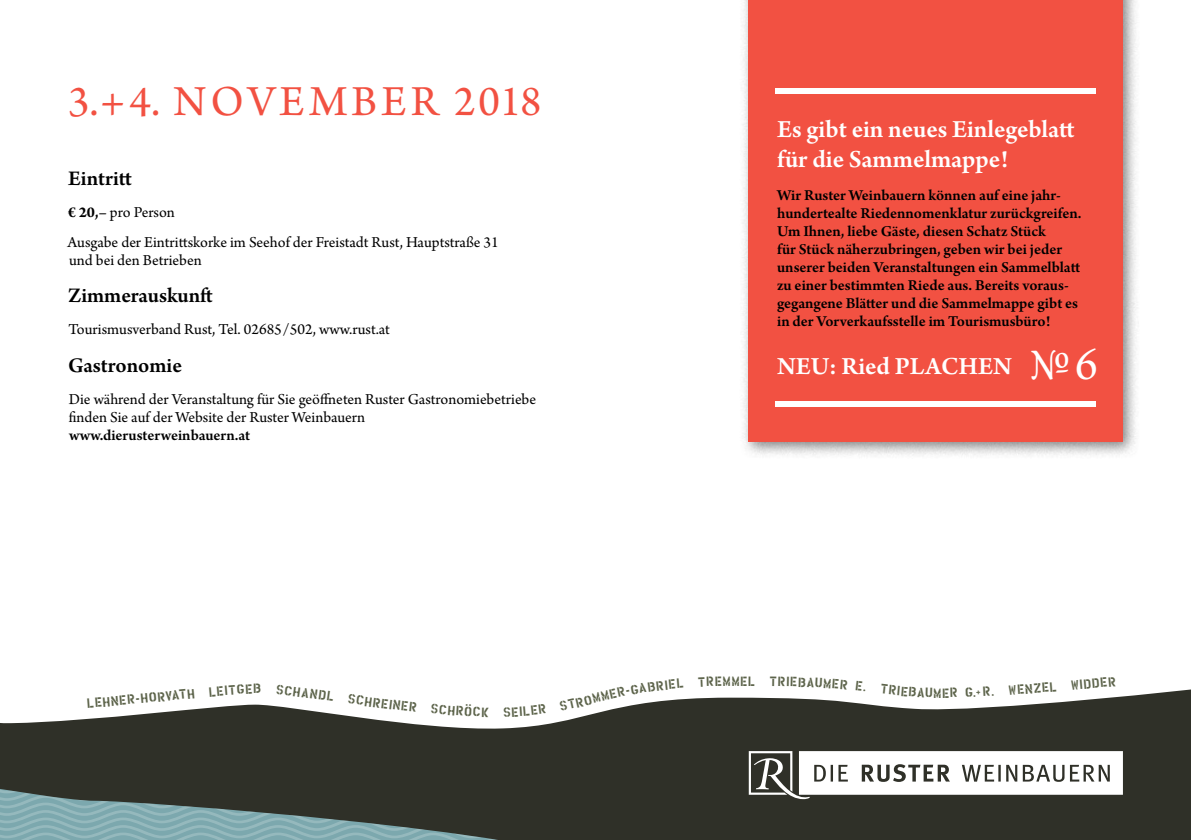
<style>
.page{position:relative;width:1191px;height:840px;background:#fff}
.page>*{position:absolute;margin:0;border:0;box-sizing:border-box;transform-origin:0 0}
.t1{font:45px "Arno Pro";letter-spacing:.09em;color:#f25142}
.t2{font:600 26px/30px "Arno Pro";color:#fff}
.t3{font:600 22px "Arno Pro";color:#000}
.t4{font:600 16px/18px "Arno Pro";letter-spacing:-.005em;color:#000}
.t5{font:16px/29.4px "Arno Pro";color:#000}
.t6{font:13px "Housebroken Clean";color:#5d644b}
.s1{font-weight:700}
.s2{font-weight:400;font-size:47.2px}
</style>
<div class="page">
<svg style="left:0;top:689px;width:1191px;height:150px;fill:#2f3028"></svg>
<div style="left:0;top:756px;width:643px;height:83px;background:#2f3028"></div>
<svg style="left:0;top:788px;width:498px;height:51px"></svg>
<svg style="left:749px;top:750px;width:374px;height:50px"></svg>
<div style="left:739px;top:0;width:401px;height:458px;background:#000;opacity:.5"></div>
<div style="left:749px;top:0;width:374px;height:441px;background:#f25142"></div>
<div style="left:775px;top:88px;width:321px;height:6px;background:#fff"></div>
<div style="left:775px;top:400px;width:321px;height:6px;background:#fff"></div>
<svg style="left:87px;top:697px;width:7px;height:10px"></svg>
<svg style="left:237px;top:689px;width:24px;height:4px"></svg>
<svg style="left:276px;top:689px;width:24px;height:7px"></svg>
<svg style="left:409px;top:701px;width:8px;height:10px"></svg>
<svg style="left:431px;top:703px;width:58px;height:13px"></svg>
<svg style="left:504px;top:703px;width:42px;height:13px"></svg>
<svg style="left:559px;top:689px;width:124px;height:21px"></svg>
<svg style="left:855px;top:689px;width:10px;height:2px"></svg>
<svg style="left:880px;top:689px;width:52px;height:8px"></svg>
<svg style="left:942px;top:689px;width:15px;height:8px"></svg>
<svg style="left:965px;top:689px;width:7px;height:7px"></svg>
<h1 class="t1" style="left:68px;top:76px;width:475px">3.+4. NOVEMBER 2018</h1>
<h3 class="t3" style="left:68px;top:166px;width:65px">Eintritt</h3>
<p class="t5" style="left:67px;top:199px;width:433px"><span class="s1">€ 20,–</span> pro Person<br>Ausgabe der Eintrittskorke im Seehof der Freistadt Rust, Hauptstraße 31</p>
<p class="t5" style="left:69px;top:246px;width:134px">und bei den Betrieben</p>
<h3 class="t3" style="left:68px;top:283px;width:146px">Zimmerauskunft</h3>
<p class="t5" style="left:68px;top:315px;width:323px">Tourismusverband Rust, Tel. 02685/502, www.rust.at</p>
<h3 class="t3" style="left:68px;top:352px;width:115px">Gastronomie</h3>
<p class="t5" style="left:69px;top:391px;width:469px;line-height:18px">Die während der Veranstaltung für Sie geöffneten Ruster Gastronomiebetriebe finden Sie auf der Website der Ruster Weinbauern</p>
<p class="t4" style="left:69px;top:427px;width:183px">www.dierusterweinbauern.at</p>
<p class="t6" style="left:94px;top:693px;width:73px;rotate:-5deg">EHNER-HOR</p>
<p class="t6" style="left:164px;top:687px;width:32px;rotate:-6deg">VATH</p>
<p class="t6" style="left:208px;top:683px;width:29px;rotate:-5deg">LEIT</p>
<p class="t6" style="left:302px;top:683px;width:73px;rotate:8deg">ANDL SCH</p>
<p class="t6" style="left:374px;top:693px;width:38px;rotate:7deg">REINE</p>
<h2 class="t2" style="left:777px;top:116px;width:299px">Es gibt ein neues Einlegeblatt für die Sammelmappe!</h2>
<p class="t4" style="left:777px;top:186px;width:306px">Wir Ruster Weinbauern können auf eine jahr&shy;hundertealte Riedennomenklatur zurückgreifen.<br>Um Ihnen, liebe Gäste, diesen Schatz Stück<br>für Stück näherzubringen, geben wir bei jeder unserer beiden Veranstaltungen ein Sammelblatt zu einer bestimmten Riede aus. Bereits voraus&shy;gegangene Blätter und die Sammelmappe gibt es in der Vorverkaufsstelle im Tourismusbüro!</p>
<h2 class="t2" style="left:777px;top:352px;width:322px">NEU: Ried PLACHEN <span class="s2">№6</span></h2>
<p class="t6" style="left:731px;top:672px;width:26px">MEL</p>
<p class="t6" style="left:933px;top:684px;width:10px">M</p>
<p class="t6" style="left:972px;top:683px;width:24px;rotate:-3deg">.+R.</p>
<p class="t6" style="left:1007px;top:681px;width:43px;rotate:-4deg">WENZE</p>
<p class="t6" style="left:1048px;top:678px;width:68px;rotate:-5deg">L WIDDER</p>
</div>
